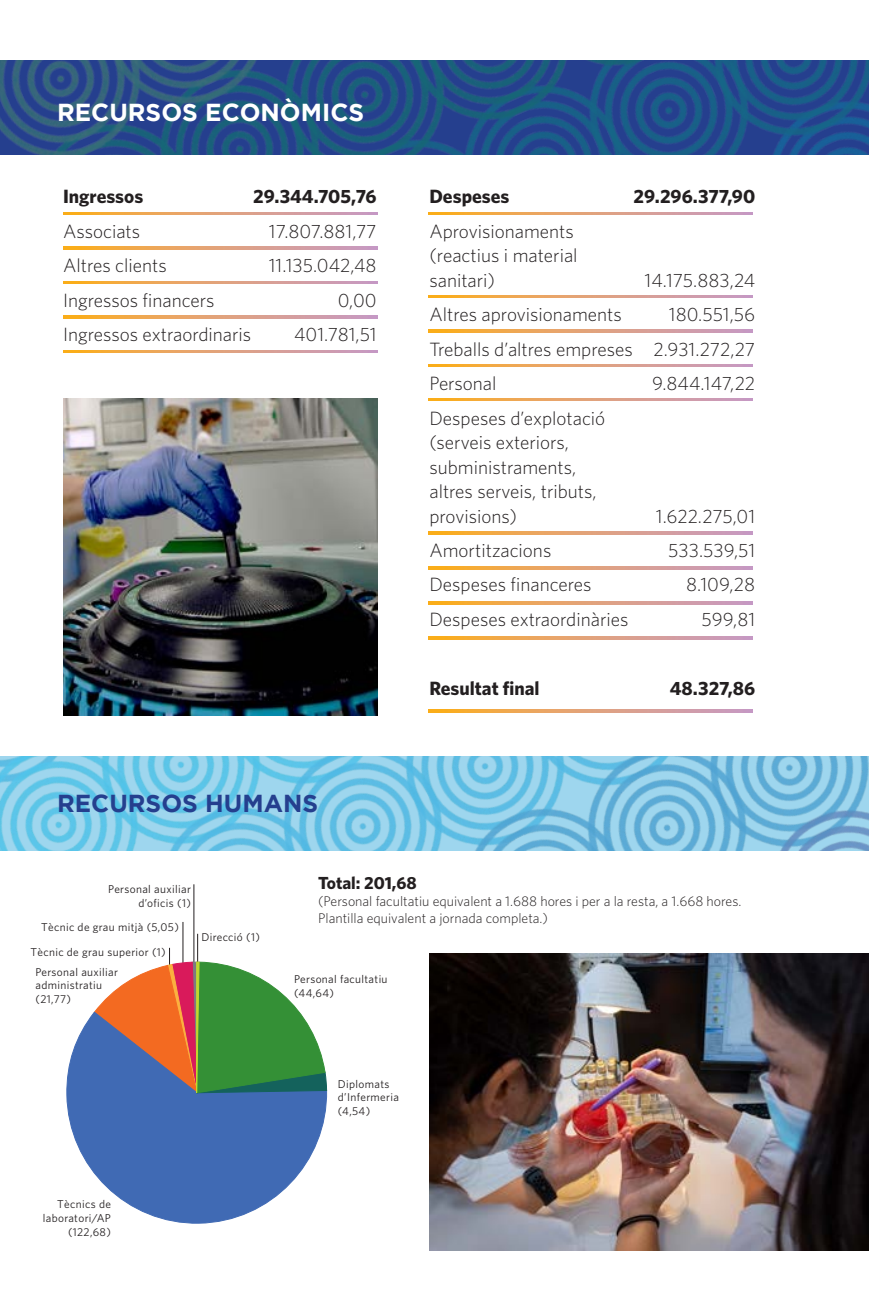
<style>
.page{position:relative;width:869px;height:1290px;background:#fff}
.page>*{position:absolute;margin:0;border:0;box-sizing:border-box;transform-origin:0 0}
.t1{font:700 24.5px "Gotham";color:#fff}
.t2{font:700 24.5px "Gotham";color:#253f8e}
.t3{font:300 19.25px/24.5px "Whitney HTF";color:#231f20}
.t4{font:700 19.25px "Whitney HTF";color:#231f20}
.t5{font:700 17.5px "Whitney HTF";color:#231f20}
.t6{font:300 14px "Whitney HTF";color:#231f20}
.t7{font:11.38px "Whitney HTF";letter-spacing:.03em;color:#231f20}
</style>
<div class="page">
<img style="left:0;top:756px;width:868px;height:95px">
<img style="left:0;top:61px;width:868px;height:94px">
<svg style="left:63px;top:247px;width:314px;height:2px"></svg>
<svg style="left:63px;top:281px;width:314px;height:3px"></svg>
<svg style="left:63px;top:212px;width:314px;height:3px"></svg>
<svg style="left:428px;top:212px;width:324px;height:3px"></svg>
<svg style="left:428px;top:295px;width:324px;height:3px"></svg>
<svg style="left:428px;top:330px;width:324px;height:2px"></svg>
<svg style="left:428px;top:364px;width:324px;height:2px"></svg>
<svg style="left:428px;top:398px;width:324px;height:3px"></svg>
<svg style="left:428px;top:532px;width:324px;height:2px"></svg>
<svg style="left:428px;top:567px;width:324px;height:2px"></svg>
<svg style="left:428px;top:637px;width:324px;height:2px"></svg>
<svg style="left:428px;top:602px;width:324px;height:2px"></svg>
<svg style="left:428px;top:710px;width:324px;height:2px"></svg>
<svg style="left:63px;top:316px;width:314px;height:2px"></svg>
<svg style="left:63px;top:350px;width:314px;height:2px"></svg>
<img style="left:63px;top:398px;width:314px;height:318px">
<hr style="left:193px;top:884px;width:1px;height:84px;background:#231f20">
<hr style="left:182px;top:922px;width:1px;height:100px;background:#231f20">
<hr style="left:169px;top:948px;width:1px;height:83px;background:#231f20">
<hr style="left:197px;top:934px;width:1px;height:83px;background:#231f20">
<svg style="left:66px;top:1013px;width:262px;height:211px"></svg>
<svg style="left:93px;top:961px;width:234px;height:133px"></svg>
<img style="left:429px;top:953px;width:439px;height:298px">
<p class="t1" style="left:57px;top:98px;width:308px">RECURSOS ECONÒMICS</p>
<p class="t4" style="left:63px;top:185px;width:82px">Ingressos</p>
<p class="t4" style="left:253px;top:185px;width:125px">29.344.705,76</p>
<p class="t3" style="left:63px;top:219px;width:79px">Associats</p>
<p class="t3" style="left:269px;top:219px;width:109px">17.807.881,77</p>
<p class="t3" style="left:63px;top:253px;width:105px">Altres clients</p>
<p class="t3" style="left:269px;top:253px;width:109px">11.135.042,48</p>
<p class="t3" style="left:63px;top:287px;width:153px">Ingressos financers</p>
<p class="t3" style="left:337px;top:287px;width:40px">0,00</p>
<p class="t3" style="left:63px;top:322px;width:190px">Ingressos extraordinaris</p>
<p class="t3" style="left:294px;top:322px;width:84px">401.781,51</p>
<p class="t2" style="left:57px;top:789px;width:262px">RECURSOS HUMANS</p>
<p class="t4" style="left:429px;top:185px;width:82px">Despeses</p>
<p class="t4" style="left:633px;top:185px;width:123px">29.296.377,90</p>
<p class="t3" style="left:429px;top:219px;width:150px">Aprovisionaments (reactius i material sanitari)</p>
<p class="t3" style="left:644px;top:268px;width:112px">14.175.883,24</p>
<p class="t3" style="left:429px;top:302px;width:194px">Altres aprovisionaments</p>
<p class="t3" style="left:668px;top:302px;width:88px">180.551,56</p>
<p class="t3" style="left:429px;top:336px;width:327px">Treballs d’altres empreses 2.931.272,27</p>
<p class="t3" style="left:429px;top:371px;width:69px">Personal</p>
<p class="t3" style="left:651px;top:371px;width:105px">9.844.147,22</p>
<p class="t3" style="left:429px;top:405px;width:177px">Despeses d’explotació (serveis exteriors, subministraments, altres serveis, tributs, provisions)</p>
<p class="t3" style="left:655px;top:503px;width:101px">1.622.275,01</p>
<p class="t3" style="left:429px;top:538px;width:123px">Amortitzacions</p>
<p class="t3" style="left:668px;top:538px;width:88px">533.539,51</p>
<p class="t3" style="left:429px;top:572px;width:163px">Despeses financeres</p>
<p class="t3" style="left:685px;top:572px;width:71px">8.109,28</p>
<p class="t3" style="left:429px;top:607px;width:200px">Despeses extraordinàries</p>
<p class="t3" style="left:701px;top:607px;width:55px">599,81</p>
<p class="t4" style="left:429px;top:676px;width:112px">Resultat final</p>
<p class="t4" style="left:669px;top:676px;width:87px">48.327,86</p>
<p class="t7" style="left:108px;top:882px;width:84px">Personal auxiliar</p>
<p class="t7" style="left:138px;top:896px;width:54px">d’oficis (1)</p>
<p class="t7" style="left:41px;top:920px;width:139px">Tècnic de grau mitjà (5,05)</p>
<p class="t7" style="left:31px;top:945px;width:137px">Tècnic de grau superior (1)</p>
<p class="t7" style="left:35px;top:965px;width:84px">Personal auxiliar</p>
<p class="t7" style="left:35px;top:978px;width:68px">administratiu</p>
<p class="t7" style="left:35px;top:992px;width:37px">(21,77)</p>
<p class="t7" style="left:201px;top:930px;width:60px">Direcció (1)</p>
<p class="t7" style="left:57px;top:1198px;width:55px">Tècnics de</p>
<p class="t7" style="left:43px;top:1211px;width:70px">laboratori/AP</p>
<p class="t7" style="left:68px;top:1225px;width:44px">(122,68)</p>
<p class="t5" style="left:318px;top:872px;width:100px">Total: 201,68</p>
<p class="t6" style="left:318px;top:893px;width:424px">(Personal facultatiu equivalent a 1.688 hores i per a la resta, a 1.668 hores.</p>
<p class="t6" style="left:318px;top:910px;width:231px">Plantilla equivalent a jornada completa.)</p>
<p class="t7" style="left:294px;top:973px;width:95px">Personal facultatiu</p>
<p class="t7" style="left:294px;top:986px;width:41px">(44,64)</p>
<p class="t7" style="left:338px;top:1077px;width:53px">Diplomats</p>
<p class="t7" style="left:338px;top:1090px;width:63px">d’Infermeria</p>
<p class="t7" style="left:338px;top:1104px;width:34px">(4,54)</p>
</div>
